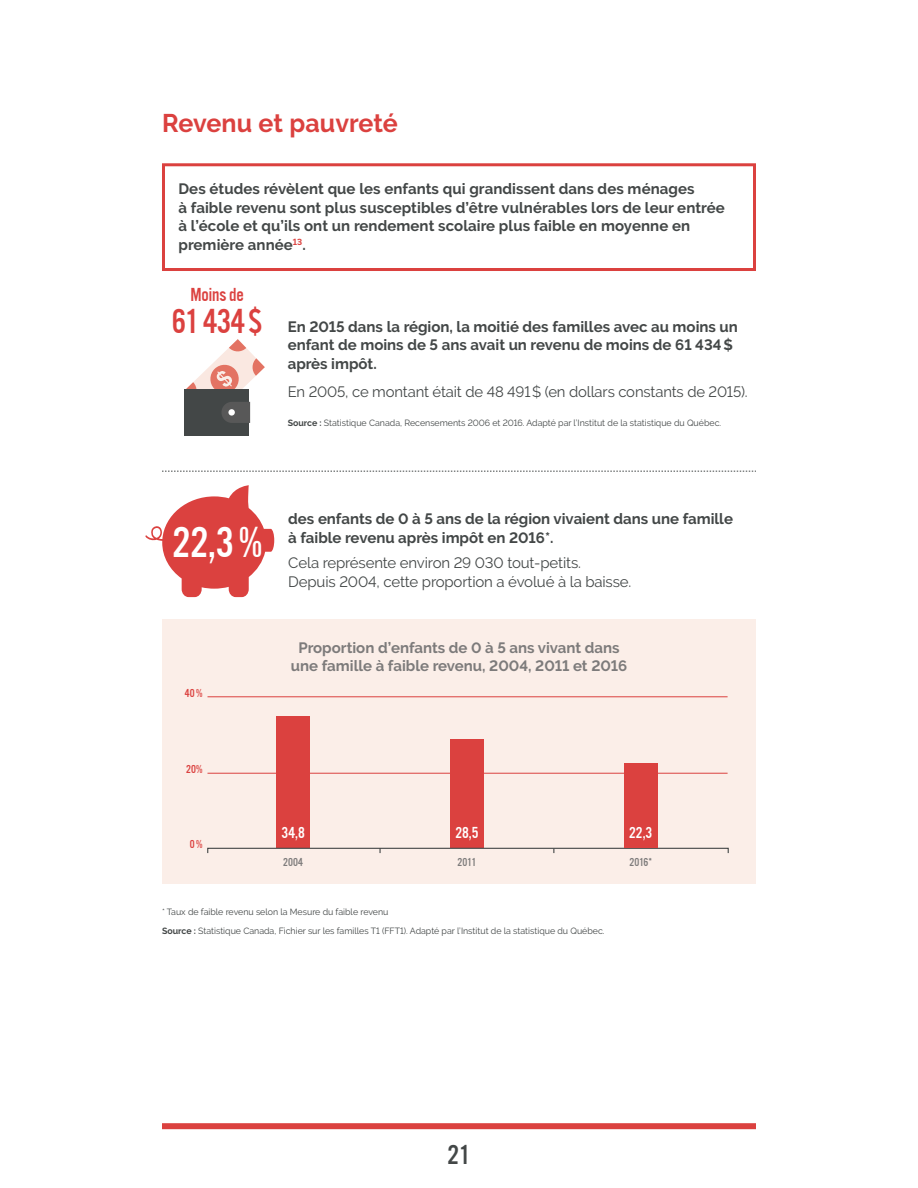
<style>
.page{position:relative;width:918px;height:1188px;background:#fff}
.page>*{position:absolute;margin:0;border:0;box-sizing:border-box;transform-origin:0 0}
.chiffres{font:45px "Alternate Got No 3 D";color:#fff}
.chiffres-2{font:36px "Alternate Got No 3 D";color:#db413f}
.t1{font:28.5px "Alternate Got No 3 D";color:#434747}
.TXT_Gras{font:700 25.5px "Raleway";color:#db413f}
.chiffres-3{font:19.5px "Alternate Got No 3 D";letter-spacing:-.005em;color:#db413f}
.Texte{font:16.5px "Alternate Got No 3 D";color:#fff}
.Texte-2{font:700 15px/18.8px "Raleway";letter-spacing:.005em;color:#434747}
.Source{font:700 15px/18.8px "Raleway";color:#434747}
.Source-2{font:15px/18.8px "Raleway";letter-spacing:-.01em;color:#434747}
.Texte-3{font:700 15px/18px "Raleway";color:#7d7b7b;text-align:center}
.Texte-4{font:15px "Raleway";letter-spacing:-.01em;color:#434747}
.t2{font:12px "Alternate Got No 3 D";color:#7d7b7b}
.t3{font:12px "Alternate Got No 3 D";color:#db413f}
.Source-3{font:9px "Raleway";color:#434747}
.Texte-5{font:9px "Raleway";color:#434747}
.s1{font-weight:700}
</style>
<div class="page">
<div style="left:162px;top:1123px;width:594px;height:6px;background:#db413f"></div>
<div style="left:162px;top:619px;width:594px;height:265px;background:#fbeee8"></div>
<div style="left:276px;top:716px;width:34px;height:132px;background:#db413f"></div>
<div style="left:450px;top:740px;width:34px;height:108px;background:#db413f"></div>
<hr style="left:207px;top:773px;width:521px;height:1px;background:#db413f">
<hr style="left:207px;top:697px;width:521px;height:1px;background:#db413f">
<div style="left:207px;top:848px;width:522px;height:6px;border:1px solid #434747"></div>
<div style="left:624px;top:763px;width:34px;height:85px;background:#db413f"></div>
<svg style="left:162px;top:471px;width:594px;height:1px"></svg>
<div style="left:184px;top:389px;width:65px;height:46px;background:#434747"></div>
<svg style="left:186px;top:339px;width:79px;height:84px"></svg>
<div style="left:228px;top:409px;width:7px;height:7px;background:#fff;border-radius:50%"></div>
<div style="left:162px;top:163px;width:594px;height:108px;border:3px solid #db413f"></div>
<svg style="left:145px;top:485px;width:129px;height:112px"></svg>
<p class="TXT_Gras" style="left:162px;top:108px;width:237px">Revenu et pauvreté</p>
<p class="Texte-2" style="left:178px;top:179px;width:548px">Des études révèlent que les enfants qui grandissent dans des ménages<br>à faible revenu sont plus susceptibles d’être vulnérables lors de leur entrée à l’école et qu’ils ont un rendement scolaire plus faible en moyenne en première année<sup>13</sup>.</p>
<p class="chiffres-3" style="left:191px;top:284px;width:55px">Moins de</p>
<p class="chiffres-2" style="left:172px;top:302px;width:92px">61 434$</p>
<p class="Texte-2" style="left:288px;top:317px;width:452px">En 2015 dans la région, la moitié des familles avec au moins un enfant de moins de 5 ans avait un revenu de moins de 61 434$ après impôt.</p>
<p class="Texte-4" style="left:288px;top:383px;width:462px">En 2005, ce montant était de 48 491$ (en dollars constants de 2015).</p>
<p class="Texte-5" style="left:288px;top:417px;width:435px"><span class="s1">Source :</span> Statistique Canada, Recensements 2006 et 2016. Adapté par l’Institut de la statistique du Québec.</p>
<p class="chiffres" style="left:173px;top:518px;width:91px">22,3%</p>
<p class="t3" style="left:185px;top:686px;width:19px">40%</p>
<p class="Source" style="left:288px;top:509px;width:446px">des enfants de 0 à 5 ans de la région vivaient dans une famille à faible revenu après impôt en 2016*.</p>
<p class="Source-2" style="left:288px;top:553px;width:345px">Cela représente environ 29 030 tout-petits.<br>Depuis 2004, cette proportion a évolué à la baisse.</p>
<p class="Texte-3" style="left:291px;top:639px;width:338px">Proportion d’enfants de 0 à 5 ans vivant dans une famille à faible revenu, 2004, 2011 et 2016</p>
<p class="t3" style="left:186px;top:763px;width:18px">20%</p>
<p class="t3" style="left:190px;top:838px;width:14px">0%</p>
<p class="Texte" style="left:281px;top:824px;width:25px">34,8</p>
<p class="t2" style="left:283px;top:856px;width:21px">2004</p>
<p class="Texte" style="left:455px;top:824px;width:25px">28,5</p>
<p class="Texte" style="left:629px;top:824px;width:25px">22,3</p>
<p class="t2" style="left:458px;top:856px;width:20px">2011</p>
<p class="t2" style="left:629px;top:856px;width:24px">2016*</p>
<p class="Source-3" style="left:162px;top:907px;width:228px">* Taux de faible revenu selon la Mesure du faible revenu</p>
<p class="Source-3" style="left:162px;top:925px;width:444px"><span class="s1">Source :</span> Statistique Canada, Fichier sur les familles T1 (FFT1). Adapté par l’Institut de la statistique du Québec.</p>
<h3 class="t1" style="left:448px;top:1140px;width:24px">21</h3>
</div>
